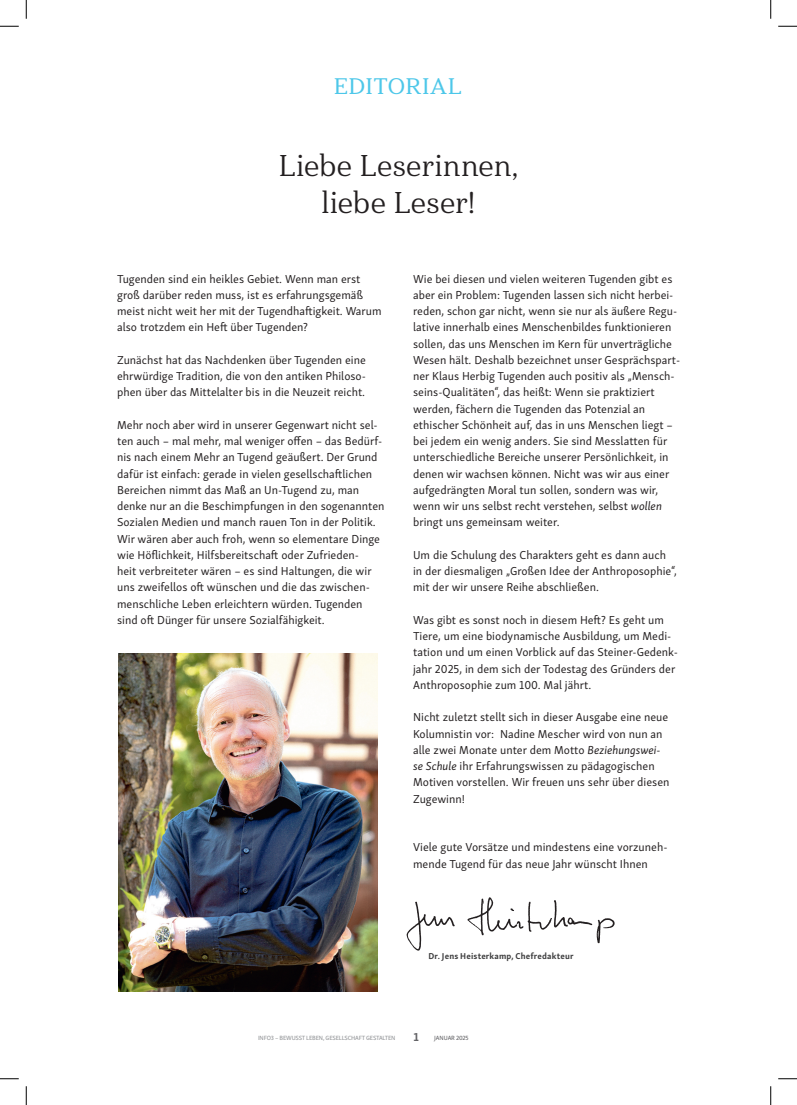
<style>
.page{position:relative;width:797px;height:1105px;background:#fff}
.page>*{position:absolute;margin:0;border:0;box-sizing:border-box;transform-origin:0 0}
.t1{font:30px/37.1px "Haboro Serif Nor Reg";letter-spacing:-.005em;color:#231f20;text-align:center}
.t2{font:500 expanded 22.5px "Haboro Serif";color:#4dc7e9}
.t3{font:11.88px/16.2px "Skolar Sans";color:#231f20}
.t4{font:700 11.88px "Skolar Sans";color:#636366}
.t5{font:700 8.75px "Skolar Sans";letter-spacing:.02em;color:#3e3e3f}
.t6{font:6.25px "Skolar Sans Me";letter-spacing:-.03em;color:#939598}
.t7{font:6.25px "Skolar Sans Me";letter-spacing:-.015em;color:#636366}
.s1{font-style:italic}
</style>
<div class="page">
<img style="left:406px;top:897px;width:209px;height:54px">
<img style="left:119px;top:653px;width:259px;height:338px">
<svg style="left:0;top:25px;width:19px;height:2px"></svg>
<svg style="left:778px;top:25px;width:19px;height:2px"></svg>
<svg style="left:0;top:1078px;width:19px;height:1px"></svg>
<svg style="left:778px;top:1078px;width:19px;height:1px"></svg>
<svg style="left:25px;top:0;width:2px;height:19px"></svg>
<svg style="left:25px;top:1086px;width:2px;height:19px"></svg>
<svg style="left:770px;top:0;width:1px;height:19px"></svg>
<svg style="left:770px;top:1086px;width:1px;height:19px"></svg>
<h2 class="t2" style="left:333px;top:72px;width:130px">EDITORIAL</h2>
<h1 class="t1" style="left:278px;top:147px;width:241px">Liebe Leserinnen, liebe Leser!</h1>
<p class="t3" style="left:117px;top:270px;width:266px">Tugenden sind ein heikles Gebiet. Wenn man erst groß darüber reden muss, ist es erfahrungsgemäß meist nicht weit her mit der Tugendhaftigkeit. Warum also trotzdem ein Heft über Tugenden?</p>
<p class="t3" style="left:117px;top:351px;width:250px;text-align:justify">Zunächst hat das Nachdenken über Tugenden eine ehrwürdige Tradition, die von den antiken Philoso&shy;phen über das Mittelalter bis in die Neuzeit reicht.</p>
<p class="t3" style="left:117px;top:416px;width:269px">Mehr noch aber wird in unserer Gegenwart nicht sel&shy;ten auch – mal mehr, mal weniger offen – das Bedürf&shy;nis nach einem Mehr an Tugend geäußert. Der Grund dafür ist einfach: gerade in vielen gesellschaftlichen Bereichen nimmt das Maß an Un-Tugend zu, man denke nur an die Beschimpfungen in den sogenannten Sozialen Medien und manch rauen Ton in der Politik.<br>Wir wären aber auch froh, wenn so elementare Dinge wie Höflichkeit, Hilfsbereitschaft oder Zufrieden-<br>heit verbreiteter wären – es sind Haltungen, die wir uns zweifellos oft wünschen und die das zwischen&shy;menschliche Leben erleichtern würden. Tugenden sind oft Dünger für unsere Sozialfähigkeit.</p>
<p class="t3" style="left:413px;top:269px;width:269px">Wie bei diesen und vielen weiteren Tugenden gibt es aber ein Problem: Tugenden lassen sich nicht herbei&shy;reden, schon gar nicht, wenn sie nur als äußere Regu&shy;lative innerhalb eines Menschenbildes funktionieren sollen, das uns Menschen im Kern für unverträgliche Wesen hält. Deshalb bezeichnet unser Gesprächspart&shy;ner Klaus Herbig Tugenden auch positiv als „Mensch&shy;seins-Qualitäten“, das heißt: Wenn sie praktiziert werden, fächern die Tugenden das Potenzial an ethischer Schönheit auf, das in uns Menschen liegt – bei jedem ein wenig anders. Sie sind Messlatten für unterschiedliche Bereiche unserer Persönlichkeit, in denen wir wachsen können. Nicht was wir aus einer aufgedrängten Moral tun sollen, sondern was wir, wenn wir uns selbst recht verstehen, selbst <span class="s1">wollen </span>bringt uns gemeinsam weiter.</p>
<p class="t3" style="left:413px;top:546px;width:265px">Um die Schulung des Charakters geht es dann auch in der diesmaligen „Großen Idee der Anthroposophie“, mit der wir unsere Reihe abschließen.</p>
<p class="t3" style="left:413px;top:611px;width:266px">Was gibt es sonst noch in diesem Heft? Es geht um Tiere, um eine biodynamische Ausbildung, um Medi&shy;tation und um einen Vorblick auf das Steiner-Gedenk&shy;jahr 2025, in dem sich der Todestag des Gründers der Anthroposophie zum 100. Mal jährt.</p>
<p class="t3" style="left:413px;top:708px;width:258px">Nicht zuletzt stellt sich in dieser Ausgabe eine neue Kolumnistin vor: Nadine Mescher wird von nun an alle zwei Monate unter dem Motto <span class="s1">Beziehungswei&shy;se Schule</span> ihr Erfahrungswissen zu pädagogischen Motiven vorstellen. Wir freuen uns sehr über diesen Zugewinn!</p>
<p class="t3" style="left:413px;top:838px;width:256px">Viele gute Vorsätze und mindestens eine vorzuneh&shy;mende Tugend für das neue Jahr wünscht Ihnen</p>
<p class="t5" style="left:428px;top:949px;width:147px">Dr. Jens Heisterkamp, Chefredakteur</p>
<p class="t6" style="left:258px;top:1033px;width:139px">INFO3 – BEWUSST LEBEN, GESELLSCHAFT GESTALTEN</p>
<p class="t4" style="left:413px;top:1028px;width:7px">1</p>
<p class="t7" style="left:434px;top:1033px;width:36px">JANUAR 2025</p>
</div>
